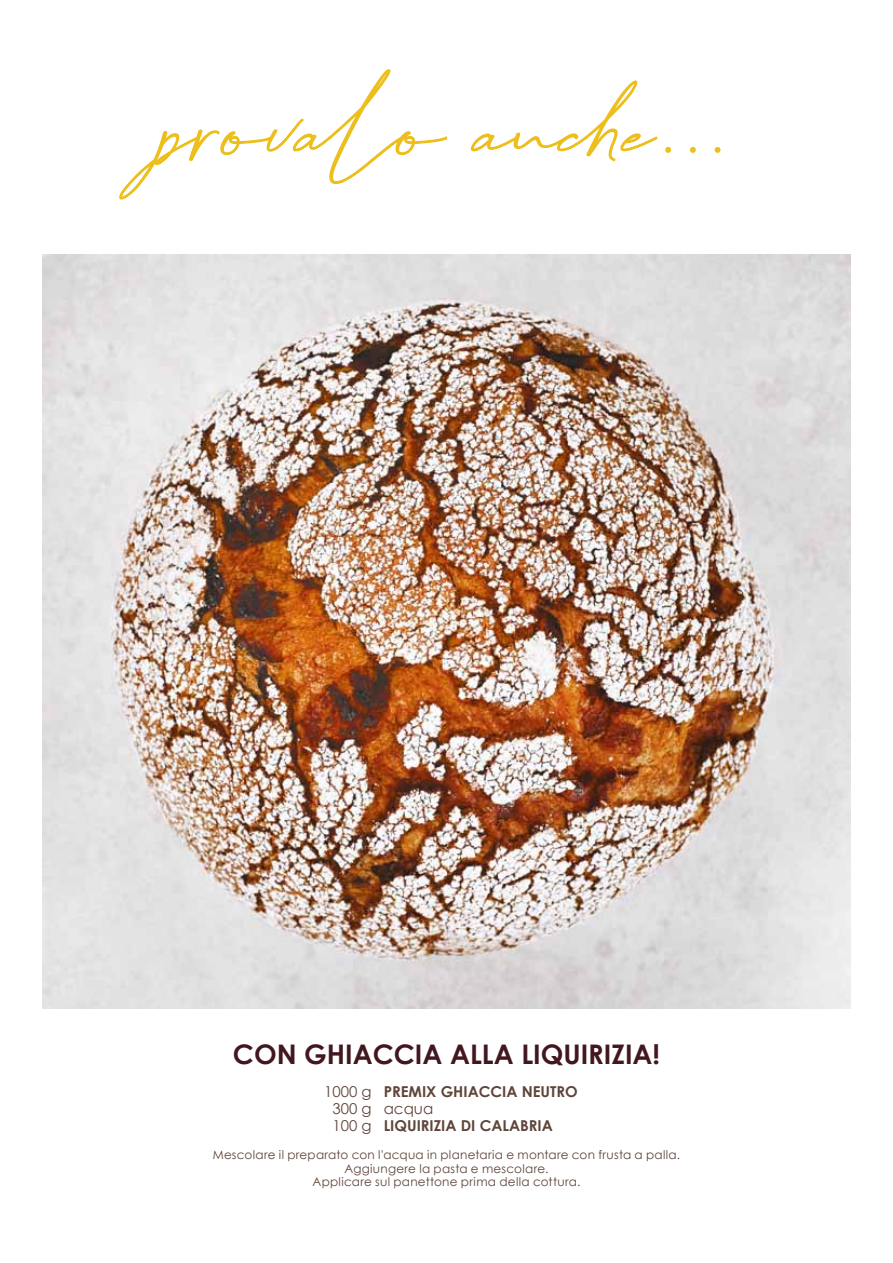
<style>
.page{position:relative;width:893px;height:1263px;background:#fff}
.page>*{position:absolute;margin:0;border:0;box-sizing:border-box;transform-origin:0 0}
.t1{font:700 27px "Century Gothic";color:#42171f}
.t2{font:700 15px/17px "Century Gothic";color:#5e4439}
.t3{font:12px/13.5px "Century Gothic";letter-spacing:.02em;color:#5e4439;text-align:center}
.s1{font-weight:400}
</style>
<div class="page">
<svg style="left:119px;top:69px;width:329px;height:131px"></svg>
<svg style="left:470px;top:80px;width:202px;height:82px"></svg>
<svg style="left:690px;top:146px;width:6px;height:7px"></svg>
<svg style="left:714px;top:146px;width:7px;height:7px"></svg>
<img style="left:43px;top:254px;width:807px;height:755px">
<h1 class="t1" style="left:233px;top:1034px;width:429px">CO N GHIACCIA ALLA LIQUIRIZIA!</h1>
<p class="t2" style="left:333px;top:1082px;width:247px;text-indent:-8px"><span class="s1">1000 g</span> PREMIX GHIACCIA NEUTRO<br><span class="s1">300 g acqua<br>100 g</span> LIQUIRIZIA</p>
<p class="t2" style="left:461px;top:1116px;width:41px">DI CALA</p>
<p class="t2" style="left:520px;top:1116px;width:18px">BRIA</p>
<p class="t3" style="left:213px;top:1148px;width:469px">Mescolare il preparato con l'acqua in planetaria e montare con frusta a palla.<br>Aggiungere la pasta e mescolare.<br>Applicare sul panettone prima della cottura.</p>
</div>
